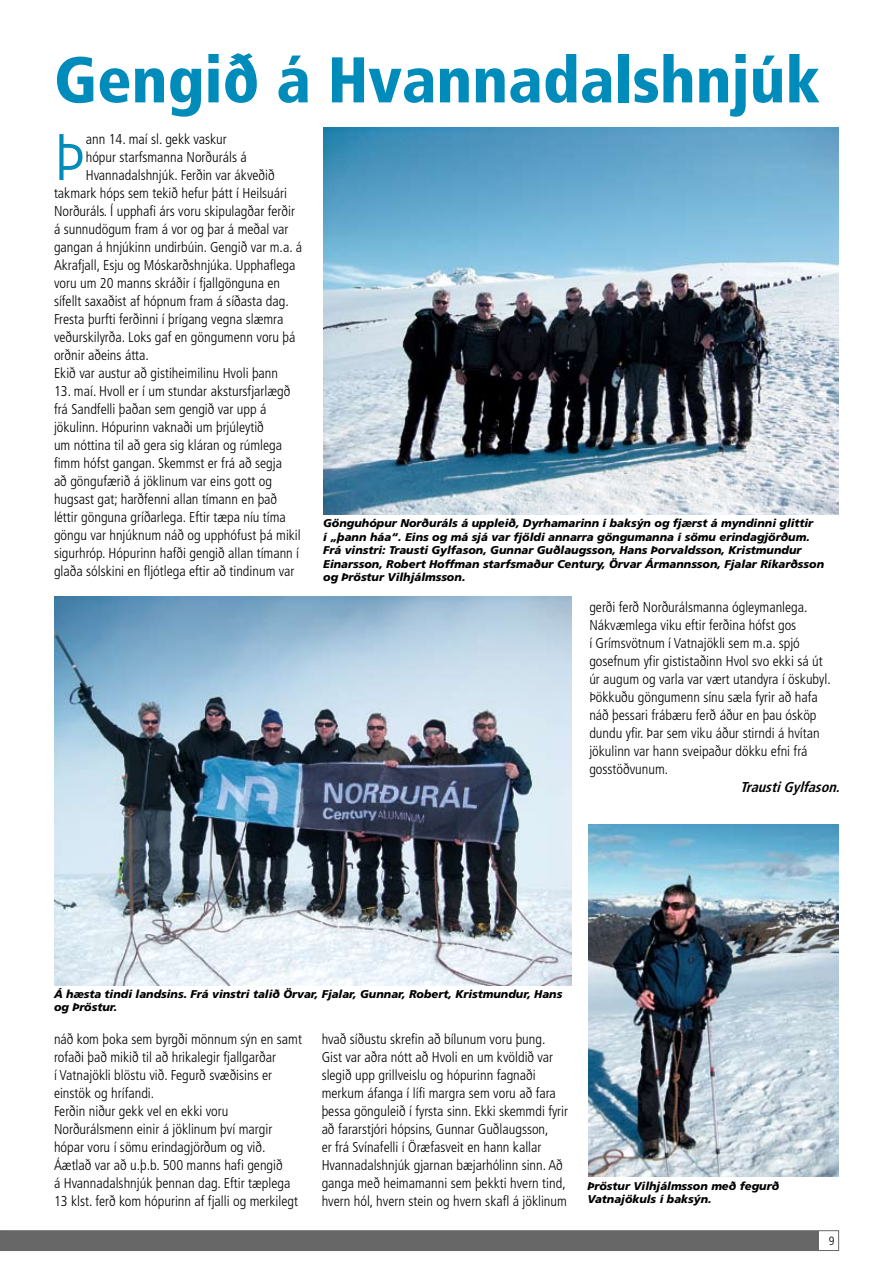
<style>
.page{position:relative;width:893px;height:1263px;background:#fff}
.page>*{position:absolute;margin:0;border:0;box-sizing:border-box;transform-origin:0 0}
.t1{font:300 condensed 65.85px "Frutiger";color:#008cbb}
.t2{font:900 condensed 64.5px "Frutiger";color:#008cbb}
.t3{font:300 condensed 14.25px/18px "Frutiger";color:#000}
.t4{font:italic 700 condensed 14.25px "Frutiger";color:#000}
.t5{font:300 condensed 12px "Frutiger";color:#000}
.t6{font:italic 900 11.25px/13.5px "Frutiger";color:#000}
</style>
<div class="page">
<svg style="left:0;top:1230px;width:839px;height:21px"></svg>
<div style="left:0;top:1231px;width:819px;height:19px;background:#676767"></div>
<img style="left:589px;top:825px;width:250px;height:352px">
<img style="left:323px;top:128px;width:516px;height:386px">
<img style="left:54px;top:597px;width:517px;height:388px">
<h2 class="t2" style="left:54px;top:41px;width:768px">Gengið á Hvannadalshnjúk</h2>
<h1 class="t1" style="left:54px;top:120px;width:33px">Þ</h1>
<p class="t3" style="left:86px;top:130px;width:143px">ann 14. maí sl. gekk vaskur</p>
<p class="t3" style="left:86px;top:148px;width:162px">hópur starfsmanna Norðuráls á</p>
<p class="t3" style="left:86px;top:166px;width:191px">Hvannadalshnjúk. Ferðin var ákveðið</p>
<p class="t3" style="left:54px;top:184px;width:235px">takmark hóps sem tekið hefur þátt í Heilsuári</p>
<p class="t3" style="left:54px;top:202px;width:242px">Norðuráls. Í upphafi árs voru skipulagðar ferðir</p>
<p class="t3" style="left:54px;top:220px;width:236px">á sunnudögum fram á vor og þar á meðal var</p>
<p class="t3" style="left:54px;top:238px;width:250px">gangan á hnjúkinn undirbúin. Gengið var m.a. á</p>
<p class="t3" style="left:54px;top:256px;width:243px">Akrafjall, Esju og Móskarðshnjúka. Upphaflega</p>
<p class="t3" style="left:54px;top:274px;width:228px">voru um 20 manns skráðir í fjallgönguna en</p>
<p class="t3" style="left:54px;top:292px;width:236px">sífellt saxaðist af hópnum fram á síðasta dag.</p>
<p class="t3" style="left:54px;top:310px;width:231px">Fresta þurfti ferðinni í þrígang vegna slæmra</p>
<p class="t3" style="left:54px;top:328px;width:243px">veðurskilyrða. Loks gaf en göngumenn voru þá</p>
<p class="t3" style="left:54px;top:346px;width:97px">orðnir aðeins átta.</p>
<p class="t3" style="left:54px;top:364px;width:226px">Ekið var austur að gistiheimilinu Hvoli þann</p>
<p class="t3" style="left:54px;top:382px;width:248px">13. maí. Hvoll er í um stundar akstursfjarlægð frá Sandfelli þaðan sem gengið var upp á jökulinn. Hópurinn vaknaði um þrjúleytið<br>um nóttina til að gera sig kláran og rúmlega fimm hófst gangan. Skemmst er frá að segja<br>að göngufærið á jöklinum var eins gott og hugsast gat; harðfenni allan tímann en það léttir gönguna gríðarlega. Eftir tæpa níu tíma göngu var hnjúknum náð og upphófust þá mikil sigurhróp. Hópurinn hafði gengið allan tímann í glaða sólskini en fljótlega eftir að tindinum var</p>
<p class="t6" style="left:323px;top:517px;width:502px">Gönguhópur Norðuráls á uppleið, Dyrhamarinn í baksýn og fjærst á myndinni glittir<br>í „þann háa“. Eins og má sjá var fjöldi annarra göngumanna í sömu erindagjörðum.<br>Frá vinstri: Trausti Gylfason, Gunnar Guðlaugsson, Hans Þorvaldsson, Kristmundur Einarsson, Robert Hoffman starfsmaður Century, Örvar Ármannsson, Fjalar Ríkarðsson og Þröstur Vilhjálmsson.</p>
<p class="t3" style="left:589px;top:598px;width:243px">gerði ferð Norðurálsmanna ógleymanlega.<br>Nákvæmlega viku eftir ferðina hófst gos<br>í Grímsvötnum í Vatnajökli sem m.a. spjó gosefnum yfir gististaðinn Hvol svo ekki sá út úr augum og varla var vært utandyra í öskubyl.<br>Þökkuðu göngumenn sínu sæla fyrir að hafa náð þessari frábæru ferð áður en þau ósköp dundu yfir. Þar sem viku áður stirndi á hvítan jökulinn var hann sveipaður dökku efni frá gosstöðvunum.</p>
<p class="t4" style="left:740px;top:779px;width:105px">TraustiGylfason.</p>
<p class="t6" style="left:54px;top:987px;width:510px">Á hæsta tindi landsins. Frá vinstri talið Örvar, Fjalar, Gunnar, Robert, Kristmundur, Hans og Þröstur.</p>
<p class="t3" style="left:54px;top:1030px;width:250px">náð kom þoka sem byrgði mönnum sýn en samt rofaði það mikið til að hrikalegir fjallgarðar<br>í Vatnajökli blöstu við. Fegurð svæðisins er einstök og hrífandi.<br>Ferðin niður gekk vel en ekki voru Norðurálsmenn einir á jöklinum því margir hópar voru í sömu erindagjörðum og við.<br>Áætlað var að u.þ.b. 500 manns hafi gengið<br>á Hvannadalshnjúk þennan dag. Eftir tæplega 13 klst. ferð kom hópurinn af fjalli og merkilegt</p>
<p class="t3" style="left:322px;top:1030px;width:248px">hvað síðustu skrefin að bílunum voru þung.<br>Gist var aðra nótt að Hvoli en um kvöldið var slegið upp grillveislu og hópurinn fagnaði merkum áfanga í lífi margra sem voru að fara þessa gönguleið í fyrsta sinn. Ekki skemmdi fyrir að fararstjóri hópsins, Gunnar Guðlaugsson,<br>er frá Svínafelli í Öræfasveit en hann kallar Hvannadalshnjúk gjarnan bæjarhólinn sinn. Að ganga með heimamanni sem þekkti hvern tind, hvern hól, hvern stein og hvern skafl á jöklinum</p>
<p class="t6" style="left:587px;top:1179px;width:193px">Þröstur Vilhjálmsson með fegurð<br>Vatnajökuls í baksýn.</p>
<p class="t5" style="left:829px;top:1234px;width:7px">9</p>
</div>
